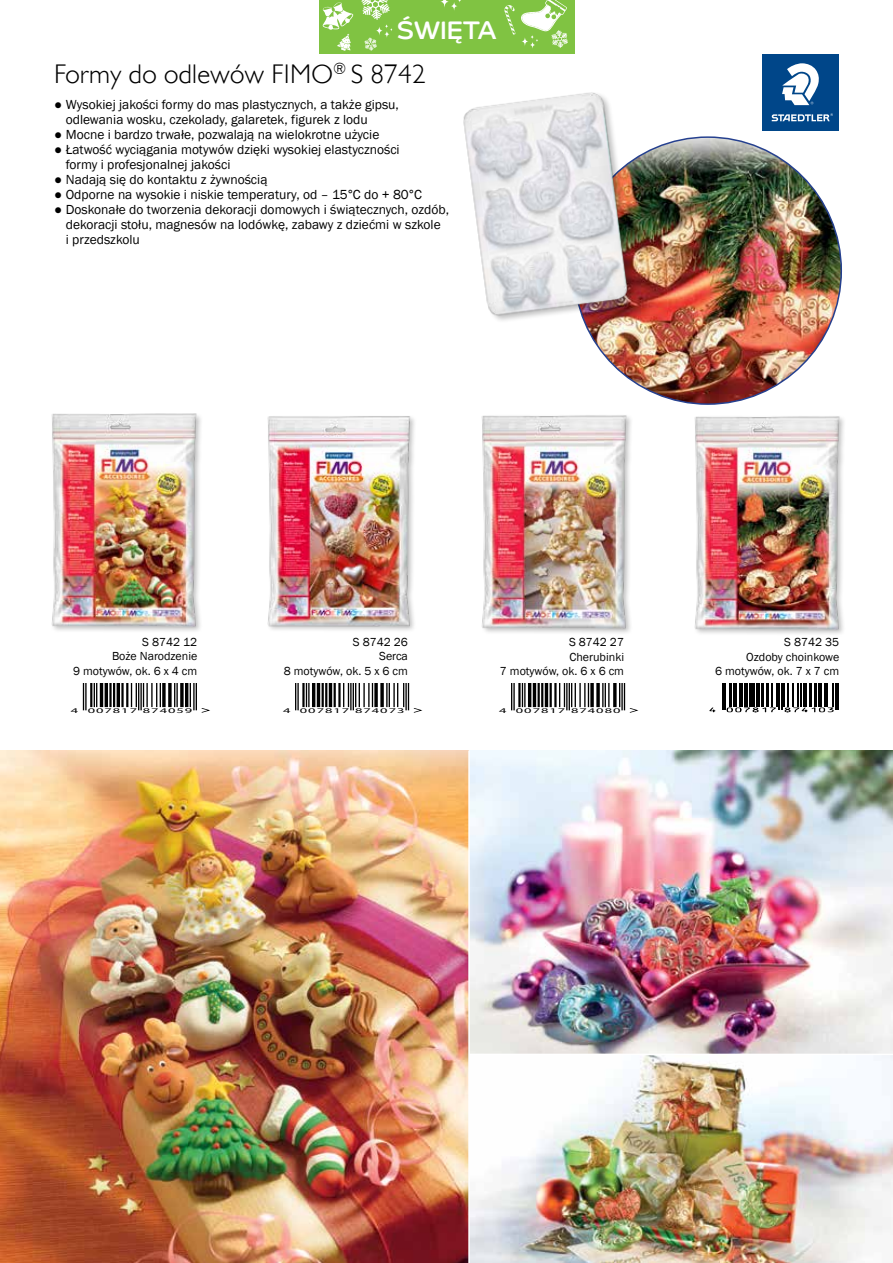
<style>
.page{position:relative;width:893px;height:1263px;background:#fff}
.page>*{position:absolute;margin:0;border:0;box-sizing:border-box;transform-origin:0 0}
.t1{font:27px "Humanst 521 Lt EU";letter-spacing:.01em;color:#000}
.t2{font:25.5px "Co Headline Corp";color:#fff}
.t3{font:13.5px/15px "Franklin Gothic";color:#000}
.t4{font:12px/14.7px "Franklin Gothic";color:#000;text-align:right}
.t5{font:7.2px "Helvetica";letter-spacing:.07em;color:#000;scale:2 1}
</style>
<div class="page">
<div style="left:762px;top:54px;width:77px;height:77px;background:#004689"></div>
<svg style="left:782px;top:63px;width:37px;height:42px"></svg>
<svg style="left:772px;top:113px;width:61px;height:8px"></svg>
<img style="left:51px;top:413px;width:150px;height:218px">
<img style="left:694px;top:416px;width:150px;height:218px">
<img style="left:267px;top:416px;width:148px;height:215px">
<img style="left:481px;top:415px;width:150px;height:218px">
<svg style="left:83px;top:683px;width:14px;height:27px"></svg>
<hr style="left:105px;top:683px;width:3px;height:24px;background:#000">
<hr style="left:100px;top:683px;width:3px;height:24px;background:#000">
<hr style="left:113px;top:683px;width:2px;height:24px;background:#000">
<svg style="left:110px;top:683px;width:1px;height:24px"></svg>
<hr style="left:117px;top:683px;width:3px;height:24px;background:#000">
<svg style="left:122px;top:683px;width:39px;height:27px"></svg>
<hr style="left:169px;top:683px;width:2px;height:24px;background:#000">
<hr style="left:163px;top:683px;width:2px;height:24px;background:#000">
<svg style="left:174px;top:683px;width:4px;height:24px"></svg>
<hr style="left:185px;top:683px;width:3px;height:24px;background:#000">
<hr style="left:181px;top:683px;width:2px;height:24px;background:#000">
<svg style="left:190px;top:683px;width:20px;height:30px"></svg>
<svg style="left:295px;top:683px;width:15px;height:27px"></svg>
<hr style="left:317px;top:683px;width:3px;height:24px;background:#000">
<hr style="left:312px;top:683px;width:3px;height:24px;background:#000">
<hr style="left:325px;top:683px;width:2px;height:24px;background:#000">
<svg style="left:322px;top:683px;width:1px;height:24px"></svg>
<hr style="left:329px;top:683px;width:3px;height:24px;background:#000">
<svg style="left:334px;top:683px;width:39px;height:27px"></svg>
<hr style="left:381px;top:683px;width:2px;height:24px;background:#000">
<hr style="left:375px;top:683px;width:2px;height:24px;background:#000">
<svg style="left:387px;top:683px;width:36px;height:30px"></svg>
<svg style="left:511px;top:683px;width:14px;height:27px"></svg>
<hr style="left:533px;top:683px;width:3px;height:24px;background:#000">
<hr style="left:528px;top:683px;width:3px;height:24px;background:#000">
<hr style="left:541px;top:683px;width:2px;height:24px;background:#000">
<svg style="left:538px;top:683px;width:1px;height:24px"></svg>
<hr style="left:545px;top:683px;width:3px;height:24px;background:#000">
<svg style="left:550px;top:683px;width:39px;height:27px"></svg>
<hr style="left:597px;top:683px;width:2px;height:24px;background:#000">
<hr style="left:591px;top:683px;width:2px;height:24px;background:#000">
<svg style="left:602px;top:683px;width:7px;height:24px"></svg>
<hr style="left:614px;top:683px;width:2px;height:24px;background:#000">
<svg style="left:619px;top:683px;width:20px;height:30px"></svg>
<svg style="left:709px;top:683px;width:130px;height:30px"></svg>
<div style="left:319px;top:0;width:255px;height:53px;background:#80c342"></div>
<svg style="left:504px;top:0;width:64px;height:48px"></svg>
<svg style="left:529px;top:41px;width:7px;height:9px"></svg>
<svg style="left:440px;top:0;width:9px;height:7px"></svg>
<svg style="left:450px;top:1px;width:8px;height:11px"></svg>
<svg style="left:322px;top:0;width:71px;height:51px"></svg>
<img style="left:574px;top:137px;width:267px;height:267px;border-radius:133px">
<img style="left:463px;top:92px;width:180px;height:239px">
<img style="left:0;top:750px;width:893px;height:513px">
<hr style="left:468px;top:750px;width:2px;height:513px;background:#fff">
<hr style="left:469px;top:1054px;width:424px;height:1px;background:#fff">
<h2 class="t2" style="left:397px;top:15px;width:101px">ŚWIĘTA</h2>
<h1 class="t1" style="left:54px;top:57px;width:373px">Formy do odlewów FIMO<sup>®</sup> S 8742</h1>
<p class="t3" style="left:66px;top:97px;width:335px;text-indent:-12px">● Wysokiej jakości formy do mas plastycznych, a także gipsu, odlewania wosku, czekolady, galaretek, figurek z lodu</p>
<p class="t3" style="left:54px;top:127px;width:327px">● Mocne i bardzo trwałe, pozwalają na wielokrotne użycie</p>
<p class="t3" style="left:66px;top:142px;width:335px;text-indent:-12px">● Łatwość wyciągania motywów dzięki wysokiej elastyczności formy i profesjonalnej jakości</p>
<p class="t3" style="left:54px;top:172px;width:215px">● Nadają się do kontaktu z żywnością</p>
<p class="t3" style="left:54px;top:187px;width:369px">● Odporne na wysokie i niskie temperatury, od – 15°C do + 80°C</p>
<p class="t3" style="left:66px;top:202px;width:385px;text-indent:-12px">● Doskonałe do tworzenia dekoracji domowych i świątecznych, ozdób, dekoracji stołu, magnesów na lodówkę, zabawy z dziećmi w szkole<br>i przedszkolu</p>
<p class="t4" style="left:73px;top:635px;width:126px">S 8742 12<br>Boże Narodzenie<br>9 motywów, ok. 6 x 4 cm</p>
<p class="t4" style="left:715px;top:635px;width:126px">S 8742 35<br>Ozdoby choinkowe<br>6 motywów, ok. 7 x 7 cm</p>
<p class="t5" style="left:71px;top:706px;width:5px">4</p>
<p class="t5" style="left:88px;top:706px;width:54px">007817 874059</p>
<p class="t5" style="left:283px;top:706px;width:5px">4</p>
<p class="t5" style="left:300px;top:706px;width:54px">007817 874073</p>
<p class="t5" style="left:499px;top:706px;width:5px">4</p>
<p class="t5" style="left:516px;top:706px;width:54px">007817 874080</p>
<p class="t4" style="left:284px;top:635px;width:126px">S 8742 26<br>Serca<br>8 motywów, ok. 5 x 6 cm</p>
<p class="t4" style="left:500px;top:635px;width:126px">S 8742 27<br>Cherubinki<br>7 motywów, ok. 6 x 6 cm</p>
</div>
